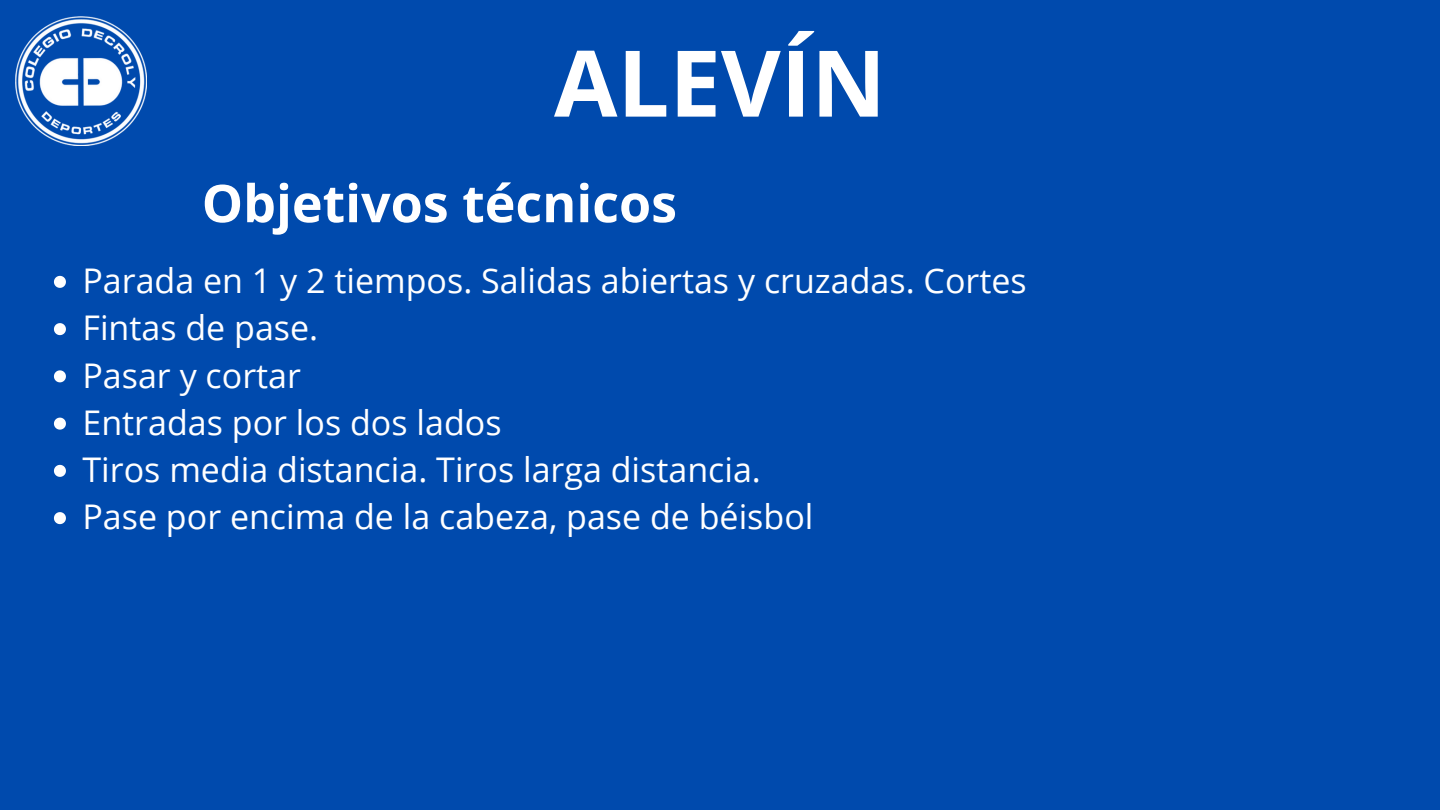
<style>
.page{position:relative;width:1440px;height:810px;background:#004aad}
.page>*{position:absolute;margin:0;border:0;box-sizing:border-box;transform-origin:0 0}
.t1{font:700 92px "Open Sans";color:#fff}
.t2{font:700 52px "Open Sans";color:#fff}
.t3{font:34px "Open Sans";color:#fff}
</style>
<div class="page">
<img style="left:16px;top:16px;width:130px;height:130px">
<svg style="left:54px;top:276px;width:12px;height:12px"></svg>
<svg style="left:54px;top:323px;width:12px;height:12px"></svg>
<svg style="left:54px;top:370px;width:12px;height:12px"></svg>
<svg style="left:54px;top:418px;width:12px;height:12px"></svg>
<svg style="left:54px;top:465px;width:12px;height:12px"></svg>
<svg style="left:54px;top:512px;width:12px;height:12px"></svg>
<p class="t1" style="left:554px;top:18px;width:333px">ALEVÍN</p>
<p class="t2" style="left:202px;top:167px;width:477px">Objetivos técnicos</p>
<p class="t3" style="left:82px;top:257px;width:946px">Parada en 1 y 2 tiempos. Salidas abiertas y cruzadas. Cortes</p>
<p class="t3" style="left:82px;top:304px;width:237px">Fintas de pase.</p>
<p class="t3" style="left:82px;top:351px;width:220px">Pasar y cortar</p>
<p class="t3" style="left:82px;top:399px;width:421px">Entradas por los dos lados</p>
<p class="t3" style="left:82px;top:446px;width:680px">Tiros media distancia. Tiros larga distancia.</p>
<p class="t3" style="left:82px;top:493px;width:732px">Pase por encima de la cabeza, pase de béisbol</p>
</div>
